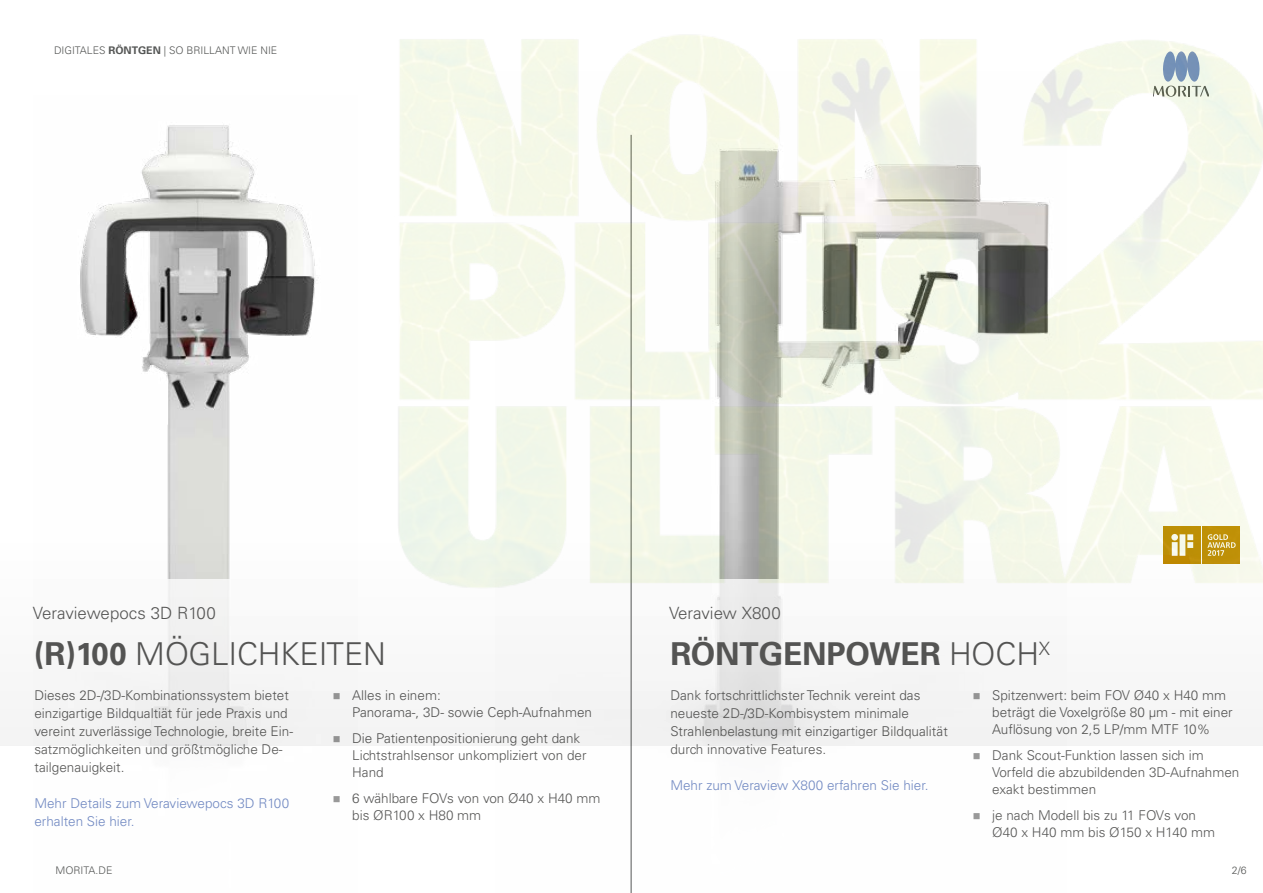
<style>
.page{position:relative;width:1263px;height:893px;background:#fff}
.page>*{position:absolute;margin:0;border:0;box-sizing:border-box;transform-origin:0 0}
.Headline_Seitenstart{font:300 31.5px "Univers LT Std";letter-spacing:-.005em;color:#575756}
.Headline_Seitenstart-2{font:700 31.5px "Univers LT Std";letter-spacing:-.005em;color:#575756}
.Kolumnentitel{font:300 16.8px "Univers LT Std";letter-spacing:.005em;color:#575756}
.Fließtext_9pt{font:300 13.5px/17.2px "Univers LT Std";color:#575756}
.Fließtext_9pt-2{font:300 13.5px/18px "Univers LT Std";color:#7189c2}
.Kolumnentitel-2{font:300 10.5px "Univers LT Std";color:#555756}
.s1{font-weight:700}
.s2{font-weight:300}
</style>
<div class="page">
<img style="left:80px;top:125px;width:235px;height:400px">
<hr style="left:631px;top:135px;width:1px;height:758px;background:#555756">
<svg style="left:0;top:525px;width:1263px;height:221px;fill:#f6f6f6"></svg>
<img style="left:394px;top:34px;width:869px;height:557px">
<svg style="left:334px;top:693px;width:6px;height:6px"></svg>
<svg style="left:334px;top:736px;width:6px;height:6px"></svg>
<svg style="left:973px;top:693px;width:7px;height:6px"></svg>
<p class="Kolumnentitel-2" style="left:54px;top:44px;width:225px">DIGITALES <span class="s1">RÖNTGEN</span> | SO BRILLANT WIE NIE</p>
<p class="Kolumnentitel" style="left:33px;top:603px;width:184px">Veraviewepocs 3D R100</p>
<p class="Headline_Seitenstart" style="left:34px;top:635px;width:353px"><span class="s1">(R)100</span> MÖGLICHKEITEN</p>
<p class="Fließtext_9pt" style="left:34px;top:686px;width:260px;line-height:18px">Dieses 2D-/3D-Kombinationssystem bietet einzigartige Bildqualtiät für jede Praxis und vereint zuverlässige Technologie, breite Ein&shy;satzmöglichkeiten und größtmögliche De&shy;tailgenauigkeit.</p>
<p class="Fließtext_9pt-2" style="left:34px;top:794px;width:256px">Mehr Details zum Veraviewepocs 3D R100 erhalten Sie hier.</p>
<p class="Kolumnentitel-2" style="left:55px;top:864px;width:59px">MORITA.DE</p>
<p class="Fließtext_9pt" style="left:352px;top:686px;width:241px">Alles in einem:<br>Panorama-, 3D- sowie Ceph-Aufnahmen</p>
<p class="Fließtext_9pt" style="left:352px;top:729px;width:236px">Die Patientenpositionierung geht dank<br>Lichtstrahlsensor unkompliziert von der<br>Hand</p>
<p class="Fließtext_9pt" style="left:352px;top:789px;width:250px">6 wählbare FOVs von von Ø40 x H40 mm bis ØR100 x H80 mm</p>
<p class="Kolumnentitel" style="left:669px;top:603px;width:113px">Veraview X800</p>
<p class="Headline_Seitenstart-2" style="left:670px;top:636px;width:381px">RÖNTGENPOWER <span class="s2">HOCH</span><sup>X</sup></p>
<p class="Fließtext_9pt" style="left:670px;top:686px;width:279px;line-height:18px">Dank fortschrittlichster Technik vereint das neueste 2D-/3D-Kombisystem minimale Strahlenbelastung mit einzigartiger Bildqualität durch innovative Features.</p>
<p class="Fließtext_9pt-2" style="left:670px;top:776px;width:260px">Mehr zum Veraview X800 erfahren Sie hier.</p>
<p class="Fließtext_9pt" style="left:992px;top:686px;width:242px">Spitzenwert: beim FOV Ø40 x H40 mm beträgt die Voxelgröße 80 µm - mit einer<br>Auflösung von 2,5 LP/mm MTF 10%</p>
<p class="Fließtext_9pt" style="left:992px;top:746px;width:249px">Dank Scout-Funktion lassen sich im<br>Vorfeld die abzubildenden 3D-Aufnahmen exakt bestimmen</p>
<p class="Fließtext_9pt" style="left:992px;top:807px;width:224px">je nach Modell bis zu 11 FOVs von<br>Ø40 x H40 mm bis Ø150 x H140 mm</p>
<p class="Kolumnentitel-2" style="left:1232px;top:864px;width:16px">2/6</p>
</div>
